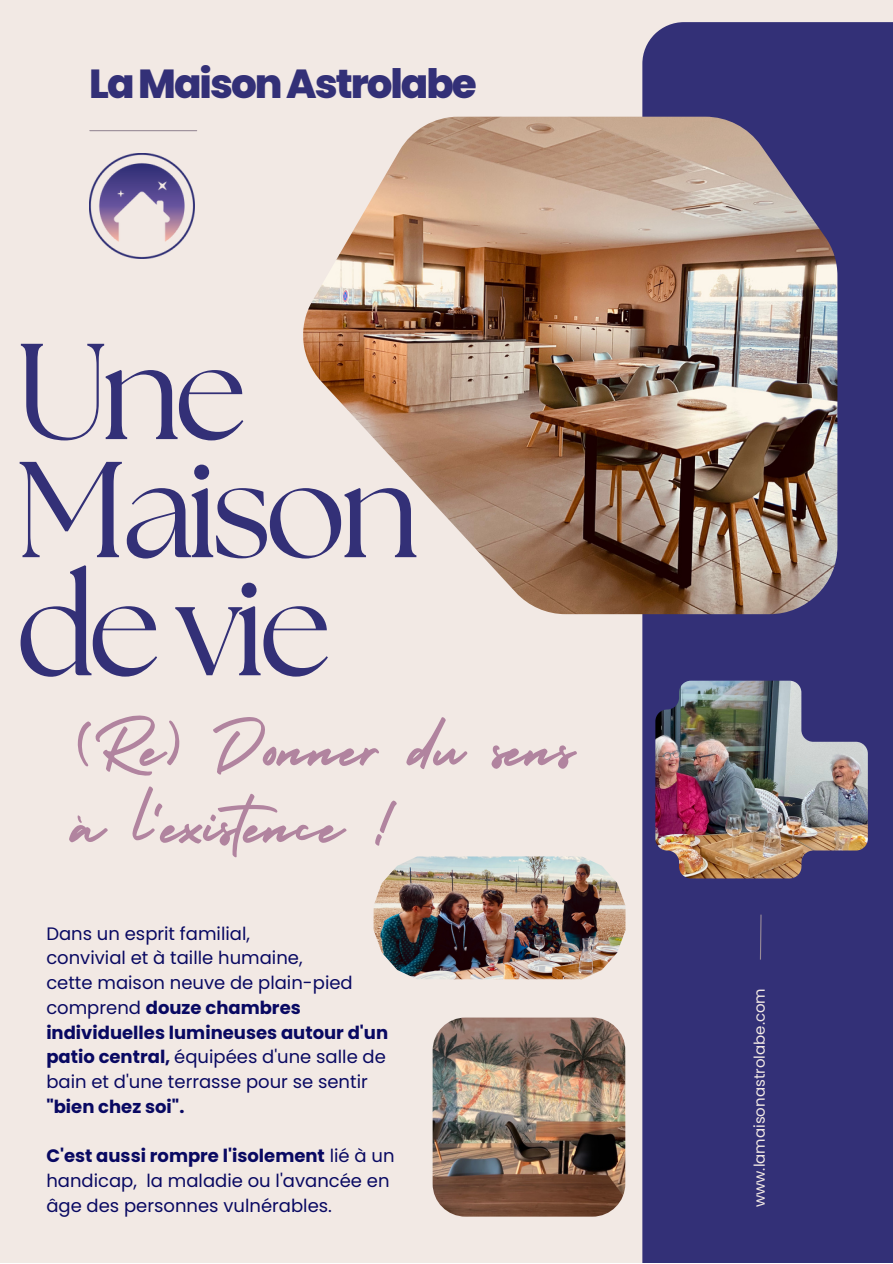
<style>
.page{position:relative;width:893px;height:1264px;background:#fff}
.page>*{position:absolute;margin:0;border:0;box-sizing:border-box;transform-origin:0 0}
.t1{font:136.05px/118.1px "The Seasons";letter-spacing:-.05em;color:#333077}
.t2{font:77.25px/76.8px "Holiday";color:#b1849f}
.t3{font:800 40.5px "Poppins";letter-spacing:-.05em;color:#333077}
.t4{font:18px/24.8px "Poppins";color:#090962}
.t5{font:700 18px "Poppins";color:#090962}
.t6{font:15px "Poppins";color:#f2e9e4}
.s1{font-weight:700}
</style>
<div class="page">
<div style="left:0;top:0;width:892px;height:1262px;background:#f2e9e4"></div>
<div style="left:642px;top:22px;width:250px;height:1240px;background:#333077"></div>
<img style="left:303px;top:117px;width:534px;height:497px">
<hr style="left:90px;top:130px;width:107px;height:1px;background:#9a8c98">
<svg style="left:760px;top:914px;width:2px;height:46px"></svg>
<img style="left:432px;top:1017px;width:193px;height:199px;border-radius:33px">
<img style="left:89px;top:153px;width:106px;height:106px">
<img style="left:373px;top:856px;width:252px;height:123px">
<img style="left:655px;top:680px;width:212px;height:198px">
<h3 class="t3" style="left:89px;top:55px;width:389px">LaMaisonAstrolabe</h3>
<h1 class="t1" style="left:16px;top:334px;width:405px">Une<br>Maison de vie</h1>
<h2 class="t2" style="left:76px;top:701px;width:501px">(Re) Donner du sens à l'existence !</h2>
<p class="t4" style="left:46px;top:921px;width:343px">Dans un esprit familial,<br>convivial et à taille humaine,<br>cette maison neuve de plain-pied comprend <span class="s1">douze chambres individuelles lumineuses autour d'un patio central,</span> équipées d'une salle de bain et d'une terrasse pour se sentir</p>
<p class="t5" style="left:46px;top:1093px;width:139px">"bien chez soi".</p>
<p class="t4" style="left:46px;top:1143px;width:350px"><span class="s1">C'est aussi rompre l'isolement</span> lié à un handicap, la maladie ou l'avancée en âge des personnes vulnérables.</p>
<p class="t6" style="left:749px;top:1207px;width:221px;rotate:-90deg">www.lamaisonastrolabe.com</p>
</div>
